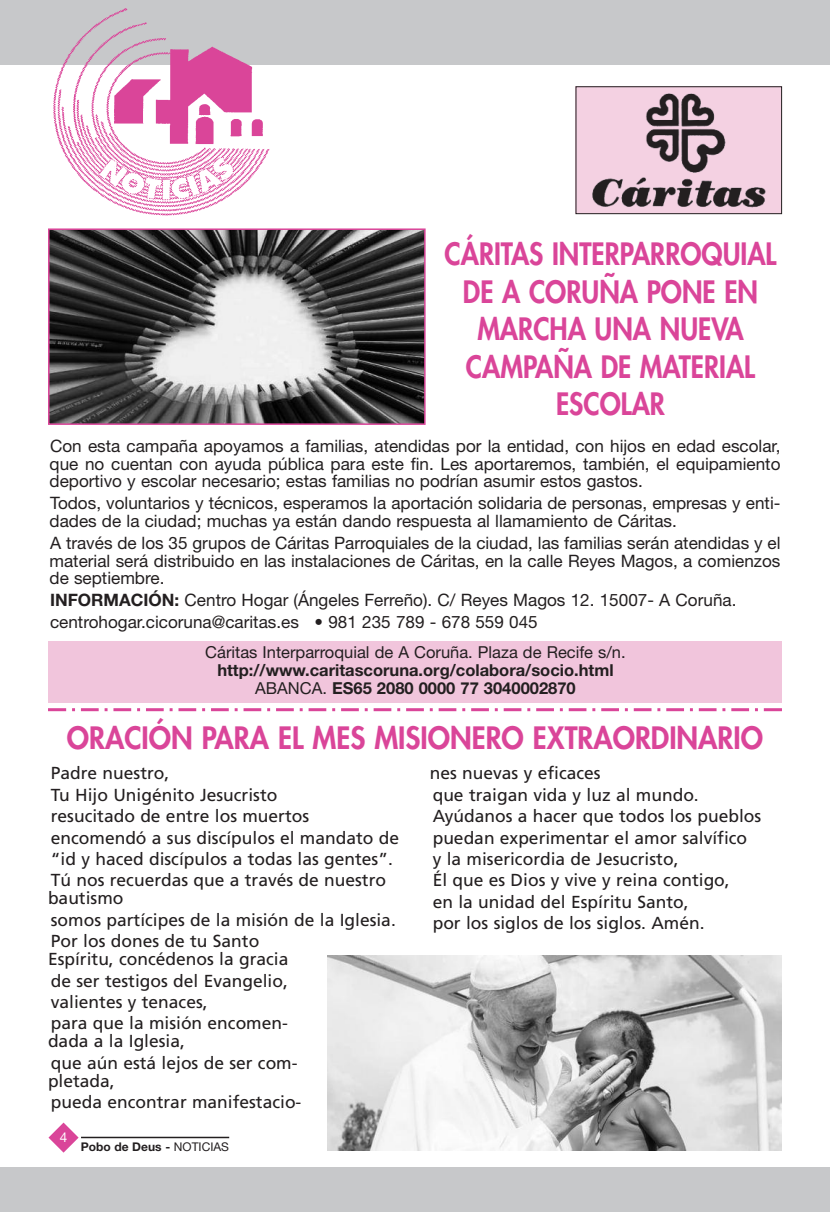
<style>
.page{position:relative;width:830px;height:1212px;background:#fff}
.page>*{position:absolute;margin:0;border:0;box-sizing:border-box;transform-origin:0 0}
.t1{font:800 30px/37.5px "Futura";color:#da4599;text-align:center;scale:.9 1}
.t2{font:800 30px "Futura";color:#da4599;scale:.95 1}
.t3{font:17.4px/21.5px "Frutiger";color:#231f20}
.t4{font:17.1px/17.7px "Helvetica Neue";color:#231f20;text-align:justify}
.t5{font:700 16.5px/18px "Helvetica Neue";color:#231f20;text-align:center}
.t6{font:16.5px "Helvetica Neue";color:#231f20}
.t7{font:13.5px "Helvetica Neue";color:#fff}
.t8{font:700 12px "Helvetica Neue";color:#231f20}
.s1{font-weight:700}
.s2{font-weight:400}
</style>
<div class="page">
<div style="left:0;top:0;width:829px;height:65px;background:#c7c8ca"></div>
<img style="left:577px;top:88px;width:202px;height:124px">
<div style="left:575px;top:86px;width:206px;height:128px;border:1px solid #231f20"></div>
<div style="left:0;top:1167px;width:829px;height:45px;background:#c7c8ca"></div>
<img style="left:53px;top:8px;width:217px;height:208px">
<svg style="left:48px;top:1122px;width:31px;height:30px"></svg>
<hr style="left:81px;top:1137px;width:148px;height:1px;background:#231f20">
<img style="left:51px;top:231px;width:371px;height:191px">
<div style="left:48px;top:228px;width:377px;height:197px;border:2px solid #da4599"></div>
<div style="left:48px;top:641px;width:733px;height:62px;background:#f1c5dc"></div>
<svg style="left:66px;top:708px;width:692px;height:3px"></svg>
<hr style="left:48px;top:708px;width:18px;height:3px;background:#da4599">
<hr style="left:763px;top:708px;width:18px;height:3px;background:#da4599">
<img style="left:327px;top:955px;width:454px;height:196px">
<h1 class="t1" style="left:444px;top:238px;width:370px">CÁRITAS INTERPARROQUIAL<br>DE A CORUÑA PONE EN<br>MARCHA UNA NUEVA<br>CAMPAÑA DE MATERIAL<br>ESCOLAR</h1>
<p class="t4" style="left:49px;top:439px;width:732px">Con esta campaña apoyamos a familias, atendidas por la entidad, con hijos en edad escolar, que no cuentan con ayuda pública para este fin. Les aportaremos, también, el equipamiento deportivo y escolar necesario; estas familias no podrían asumir estos gastos.</p>
<p class="t4" style="left:49px;top:496px;width:732px">Todos, voluntarios y técnicos, esperamos la aportación solidaria de personas, empresas y enti&shy;dades de la ciudad; muchas ya están dando respuesta al llamamiento de Cáritas.</p>
<p class="t4" style="left:49px;top:536px;width:732px">A través de los 35 grupos de Cáritas Parroquiales de la ciudad, las familias serán atendidas y el material será distribuido en las instalaciones de Cáritas, en la calle Reyes Magos, a comienzos de septiembre.</p>
<p class="t4" style="left:50px;top:591px;width:687px;line-height:21.9px"><span class="s1">INFORMACIÓN:</span> Centro Hogar (Ángeles Ferreño). C/ Reyes Magos 12. 15007- A Coruña. centrohogar.cicoruna@caritas.es • 981 235 789 - 678 559 045</p>
<p class="t6" style="left:205px;top:646px;width:422px">Cáritas Interparroquial de A Coruña. Plaza de Recife s/n.</p>
<p class="t5" style="left:217px;top:663px;width:397px">http://www.caritascoruna.org/colabora/socio.html<br><span class="s2">ABANCA.</span> ES65 2080 0000 77 3040002870</p>
<h1 class="t2" style="left:67px;top:723px;width:733px">ORACIÓN PARA EL MES MISIONERO EXTRAORDINARIO</h1>
<p class="t3" style="left:51px;top:764px;width:349px">Padre nuestro,<br>Tu Hijo Unigénito Jesucristo<br>resucitado de entre los muertos encomendó a sus discípulos el mandato de “id y haced discípulos a todas las gentes”.<br>Tú nos recuerdas que a través de nuestro</p>
<p class="t3" style="left:48px;top:889px;width:349px">bautismo<br>somos partícipes de la misión de la Iglesia.<br>Por los dones de tu Santo</p>
<p class="t3" style="left:48px;top:950px;width:242px">Espíritu, concédenos la gracia de ser testigos del Evangelio, valientes y tenaces,<br>para que la misión encomen-</p>
<p class="t3" style="left:48px;top:1032px;width:251px">dada a la Iglesia,<br>que aún está lejos de ser com-</p>
<p class="t3" style="left:48px;top:1071px;width:255px">pletada,<br>pueda encontrar manifestacio-</p>
<p class="t3" style="left:429px;top:764px;width:333px">nes nuevas y eficaces<br>que traigan vida y luz al mundo.<br>Ayúdanos a hacer que todos los pueblos puedan experimentar el amor salvífico<br>y la misericordia de Jesucristo,<br>Él que es Dios y vive y reina contigo,<br>en la unidad del Espíritu Santo,<br>por los siglos de los siglos. Amén.</p>
<p class="t7" style="left:60px;top:1132px;width:9px">4</p>
<p class="t8" style="left:81px;top:1142px;width:150px">Pobo de Deus - <span class="s2">NOTICIAS</span></p>
</div>
